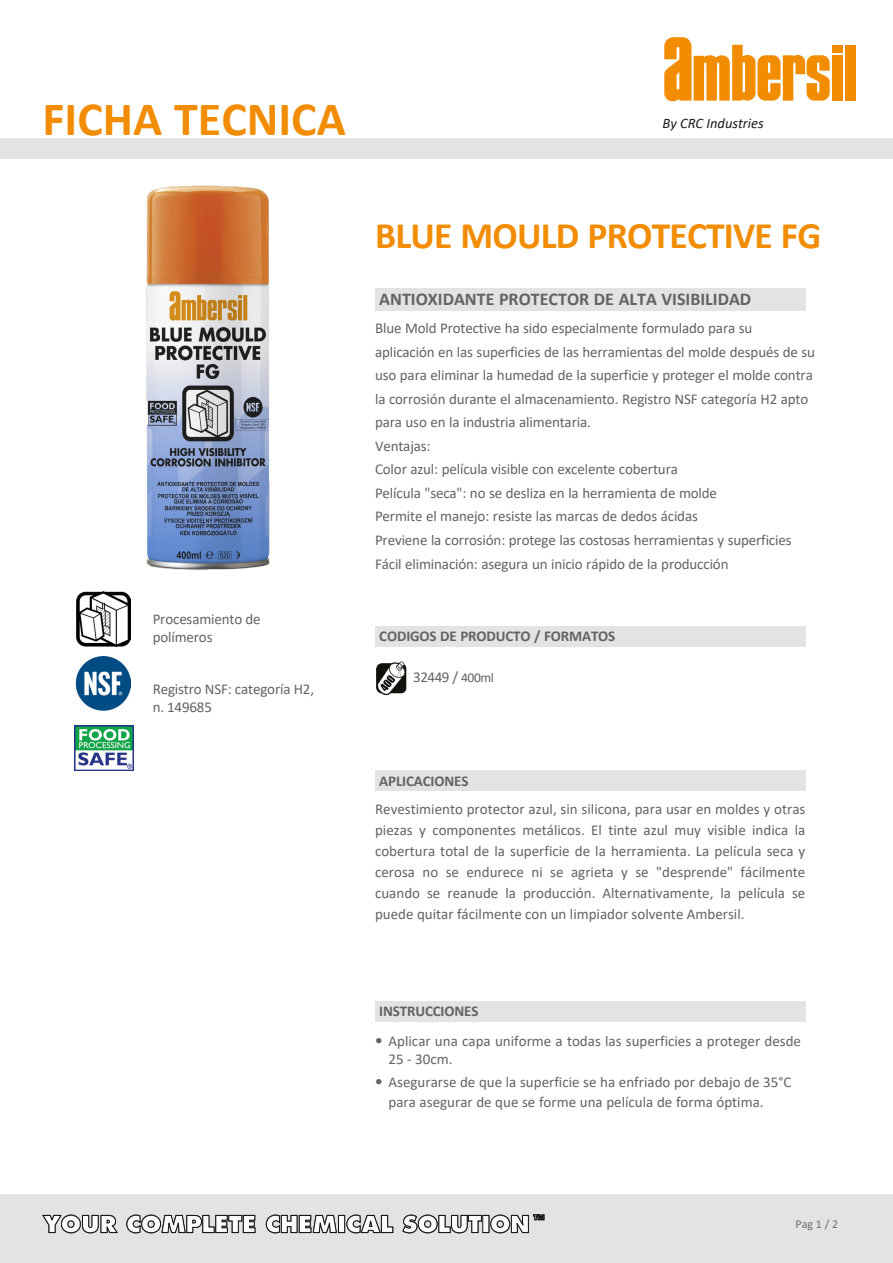
<style>
.page{position:relative;width:893px;height:1263px;background:#fff}
.page>*{position:absolute;margin:0;border:0;box-sizing:border-box;transform-origin:0 0}
.t1{font:700 48px "Calibri";color:#f28c00}
.t2{font:700 37.5px "Calibri";letter-spacing:-.02em;color:#f28c00}
.t3{font:700 18px "Calibri";color:#646363}
.t4{font:15px/23.5px "Calibri";letter-spacing:-.01em;color:#646363}
.t5{font:700 15px "Calibri";letter-spacing:-.01em;color:#646363}
.t6{font:italic 14.55px "Calibri";color:#1c1d1b}
.t7{font:12px "Calibri";color:#706f6f}
.s1{font-size:13.5px}
.s2{font-family:"Helvetica Neue LT Std"}
</style>
<div class="page">
<div style="left:375px;top:288px;width:430px;height:22px;background:#e3e3e3"></div>
<div style="left:375px;top:771px;width:430px;height:20px;background:#e3e3e3"></div>
<img style="left:146px;top:185px;width:124px;height:384px">
<div style="left:0;top:1195px;width:893px;height:68px;background:#e3e3e3"></div>
<svg style="left:42px;top:1214px;width:76px;height:19px"></svg>
<svg style="left:126px;top:1214px;width:419px;height:19px"></svg>
<div style="left:375px;top:1001px;width:430px;height:21px;background:#e3e3e3"></div>
<div style="left:375px;top:626px;width:430px;height:21px;background:#e3e3e3"></div>
<img style="left:76px;top:656px;width:55px;height:55px">
<img style="left:77px;top:591px;width:54px;height:55px">
<img style="left:74px;top:725px;width:60px;height:46px">
<div style="left:0;top:138px;width:893px;height:21px;background:#e3e3e3"></div>
<img style="left:376px;top:661px;width:31px;height:34px">
<div style="left:845px;top:45px;width:10px;height:56px;background:#f28c00"></div>
<div style="left:832px;top:45px;width:10px;height:7px;background:#f28c00"></div>
<div style="left:832px;top:55px;width:10px;height:46px;background:#f28c00"></div>
<svg style="left:664px;top:37px;width:166px;height:64px"></svg>
<h1 class="t1" style="left:43px;top:85px;width:305px">FICHA TECNICA</h1>
<p class="t6" style="left:663px;top:114px;width:103px">By CRC Industries</p>
<p class="t4" style="left:153px;top:610px;width:109px;line-height:18px">Procesamiento de polímeros</p>
<p class="t4" style="left:153px;top:680px;width:163px;line-height:18px">Registro NSF: categoría H2, n. 149685</p>
<h2 class="t2" style="left:375px;top:209px;width:448px">BLUE MOULD PROTECTIVE FG</h2>
<p class="t3" style="left:379px;top:286px;width:373px">ANTIOXIDANTE PROTECTOR DE ALTA VISIBILIDAD</p>
<p class="t4" style="left:375px;top:316px;width:441px">Blue Mold Protective ha sido especialmente formulado para su aplicación en las superficies de las herramientas del molde después de su uso para eliminar la humedad de la superficie y proteger el molde contra la corrosión durante el almacenamiento. Registro NSF categoría H2 apto para uso en la industria alimentaria.<br>Ventajas:<br>Color azul: película visible con excelente cobertura<br>Película "seca": no se desliza en la herramienta de molde<br>Permite el manejo: resiste las marcas de dedos ácidas<br>Previene la corrosión: protege las costosas herramientas y superficies Fácil eliminación: asegura un inicio rápido de la producción</p>
<p class="t5" style="left:379px;top:626px;width:238px">CODIGOS DE PRODUCTO / FORMATOS</p>
<p class="t4" style="left:413px;top:665px;width:82px">32449 / <span class="s1">400ml</span></p>
<p class="t5" style="left:379px;top:770px;width:91px">APLICACIONES</p>
<p class="t4" style="left:375px;top:798px;width:432px;line-height:21px;text-align:justify">Revestimiento protector azul, sin silicona, para usar en moldes y otras piezas y componentes metálicos. El tinte azul muy visible indica la cobertura total de la superficie de la herramienta. La película seca y cerosa no se endurece ni se agrieta y se "desprende" fácilmente cuando se reanude la producción. Alternativamente, la película se puede quitar fácilmente con un limpiador solvente Ambersil.</p>
<p class="t5" style="left:379px;top:1001px;width:101px">INSTRUCCIONES</p>
<p class="t4" style="left:389px;top:1031px;width:414px;line-height:18px;text-indent:-13px"><span class="s2">•</span> Aplicar una capa uniforme a todas las superficies a proteger desde<br>25 - 30cm.</p>
<p class="t4" style="left:389px;top:1071px;width:404px;line-height:20.1px;text-indent:-14px"><span class="s2">•</span> Asegurarse de que la superficie se ha enfriado por debajo de 35°C para asegurar de que se forme una película de forma óptima.</p>
<p class="t7" style="left:795px;top:1215px;width:44px">Pag 1 / 2</p>
</div>
